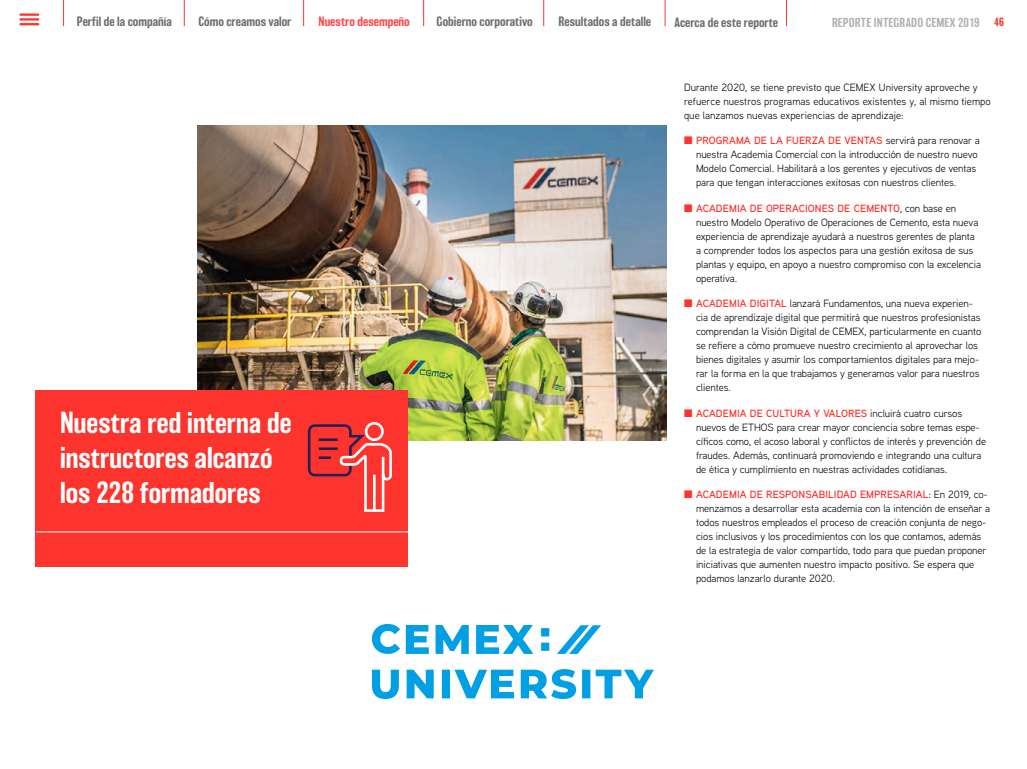
<style>
.page{position:relative;width:1027px;height:769px;background:#fff}
.page>*{position:absolute;margin:0;border:0;box-sizing:border-box;transform-origin:0 0}
.Highlight1{font:500 28px/35px "Balboa";letter-spacing:.005em;color:#fff}
.t1{font:500 12.5px "Balboa";color:#6d6e70}
.t2{font:500 12.5px "Balboa";color:#fe4948}
.t3{font:500 12px "Balboa";letter-spacing:.015em;color:#b1b3b6}
.texto_gral{font:10.5px/14px "Aaux Next";letter-spacing:-.005em;color:#000}
.s1{font-size:11px;color:#fd342d}
.s2{color:#fd342d}
.s3{font-weight:600;color:#fd342d}
</style>
<div class="page">
<hr style="left:19px;top:13px;width:20px;height:3px;background:#fd342d">
<hr style="left:19px;top:18px;width:20px;height:3px;background:#fd342d">
<hr style="left:19px;top:23px;width:20px;height:2px;background:#fd342d">
<svg style="left:184px;top:0;width:1px;height:26px"></svg>
<svg style="left:63px;top:0;width:1px;height:26px"></svg>
<svg style="left:303px;top:0;width:1px;height:26px"></svg>
<svg style="left:423px;top:0;width:1px;height:26px"></svg>
<svg style="left:543px;top:0;width:1px;height:26px"></svg>
<svg style="left:664px;top:0;width:1px;height:26px"></svg>
<img style="left:197px;top:126px;width:469px;height:314px">
<div style="left:36px;top:390px;width:372px;height:177px;background:#fd342d"></div>
<hr style="left:36px;top:531px;width:372px;height:1px;background:#fff">
<img style="left:373px;top:624px;width:280px;height:74px">
<div style="left:365px;top:422px;width:18px;height:19px;border:3px solid #fff;border-radius:8px"></div>
<svg style="left:307px;top:423px;width:85px;height:89px"></svg>
<p class="t1" style="left:77px;top:14px;width:96px">Perfil de la compañía</p>
<p class="t1" style="left:198px;top:15px;width:94px">Cómo creamos valor</p>
<p class="t2" style="left:318px;top:14px;width:93px">Nuestro desempeño</p>
<p class="t1" style="left:436px;top:14px;width:98px">Gobierno corporativo</p>
<p class="t1" style="left:558px;top:14px;width:94px">Resultados a detalle</p>
<p class="t1" style="left:674px;top:15px;width:105px">Acerca de este reporte</p>
<p class="t3" style="left:831px;top:16px;width:174px">REPORTE INTEGRADO CEMEX 2019 <span class="s1">46</span></p>
<p class="Highlight1" style="left:60px;top:405px;width:233px">Nuestra red interna de instructores alcanzó los 228 formadores</p>
<p class="texto_gral" style="left:683px;top:80px;width:308px">Durante 2020, se tiene previsto que CEMEX University aproveche y refuerce nuestros programas educativos existentes y, al mismo tiempo que lanzamos nuevas experiencias de aprendizaje:</p>
<p class="texto_gral" style="left:695px;top:133px;width:285px;text-indent:-12px"><span class="s2">■</span> <span class="s3">PROGRAMA DE LA FUERZA DE VENTAS</span> servirá para renovar a nuestra Academia Comercial con la introducción de nuestro nuevo Modelo Comercial. Habilitará a los gerentes y ejecutivos de ventas para que tengan interacciones exitosas con nuestros clientes.</p>
<p class="texto_gral" style="left:695px;top:201px;width:286px;text-indent:-12px"><span class="s2">■</span> <span class="s3">ACADEMIA DE OPERACIONES DE CEMENTO</span>, con base en nuestro Modelo Operativo de Operaciones de Cemento, esta nueva experiencia de aprendizaje ayudará a nuestros gerentes de planta a comprender todos los aspectos para una gestión exitosa de sus plantas y equipo, en apoyo a nuestro compromiso con la excelencia operativa.</p>
<p class="texto_gral" style="left:695px;top:296px;width:286px;text-indent:-12px"><span class="s2">■</span> <span class="s3">ACADEMIA DIGITAL</span> lanzará Fundamentos, una nueva experien&shy;cia de aprendizaje digital que permitirá que nuestros profesionistas comprendan la Visión Digital de CEMEX, particularmente en cuanto se refiere a cómo promueve nuestro crecimiento al aprovechar los bienes digitales y asumir los comportamientos digitales para mejo&shy;rar la forma en la que trabajamos y generamos valor para nuestros clientes.</p>
<p class="texto_gral" style="left:695px;top:405px;width:291px;text-indent:-12px"><span class="s2">■</span> <span class="s3">ACADEMIA DE CULTURA Y VALORES</span> incluirá cuatro cursos nuevos de ETHOS para crear mayor conciencia sobre temas espe&shy;cíficos como, el acoso laboral y conflictos de interés y prevención de fraudes. Además, continuará promoviendo e integrando una cultura de ética y cumplimiento en nuestras actividades cotidianas.</p>
<p class="texto_gral" style="left:695px;top:487px;width:295px;text-indent:-12px"><span class="s2">■</span> <span class="s3">ACADEMIA DE RESPONSABILIDAD EMPRESARIAL</span>: En 2019, co&shy;menzamos a desarrollar esta academia con la intención de enseñar a todos nuestros empleados el proceso de creación conjunta de nego&shy;cios inclusivos y los procedimientos con los que contamos, además de la estrategia de valor compartido, todo para que puedan proponer iniciativas que aumenten nuestro impacto positivo. Se espera que podamos lanzarlo durante 2020.</p>
</div>
